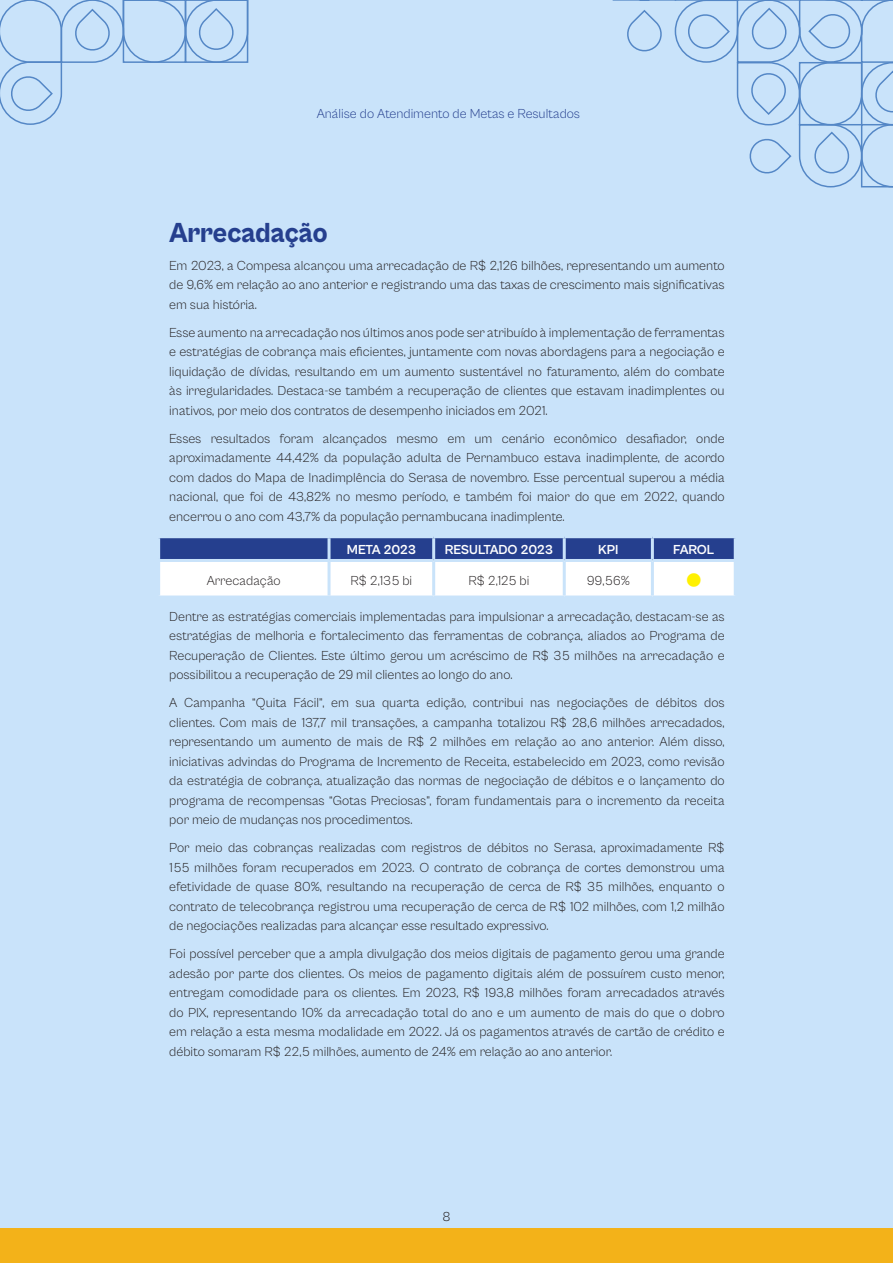
<style>
.page{position:relative;width:893px;height:1263px;background:#c9e3fa}
.page>*{position:absolute;margin:0;border:0;box-sizing:border-box;transform-origin:0 0}
.tit2{font:800 28.5px "Cabinet Grotesk";color:#253f8e;scale:.95 1}
.corpo{font:300 13.5px/19.5px "Cabinet Grotesk";color:#231f20;text-align:justify}
.corpo-2{font:300 13.5px "Cabinet Grotesk";color:#253f8e}
.corpo-3{font:700 13.5px "Cabinet Grotesk";letter-spacing:-.015em;color:#fff}
.corpo-4{font:13.5px "Webdings";color:#fff101}
</style>
<div class="page">
<svg style="left:0;top:0;width:249px;height:125px"></svg>
<svg style="left:612px;top:0;width:281px;height:188px"></svg>
<svg style="left:160px;top:538px;width:574px;height:57px;background:#abb5d3"></svg>
<hr style="left:328px;top:538px;width:3px;height:21px;background:#c9e3fa">
<hr style="left:432px;top:538px;width:3px;height:21px;background:#c9e3fa">
<hr style="left:563px;top:538px;width:3px;height:21px;background:#c9e3fa">
<hr style="left:651px;top:538px;width:3px;height:21px;background:#c9e3fa">
<hr style="left:157px;top:559px;width:172px;height:3px;background:#c9e3fa">
<hr style="left:329px;top:559px;width:105px;height:3px;background:#c9e3fa">
<hr style="left:328px;top:562px;width:3px;height:33px;background:#c9e3fa">
<hr style="left:434px;top:559px;width:130px;height:3px;background:#c9e3fa">
<hr style="left:432px;top:562px;width:3px;height:33px;background:#c9e3fa">
<hr style="left:564px;top:559px;width:88px;height:3px;background:#c9e3fa">
<hr style="left:563px;top:562px;width:3px;height:33px;background:#c9e3fa">
<hr style="left:652px;top:559px;width:85px;height:3px;background:#c9e3fa">
<hr style="left:651px;top:562px;width:3px;height:33px;background:#c9e3fa">
<div style="left:0;top:1228px;width:893px;height:35px;background:#f3b219"></div>
<p class="corpo-2" style="left:317px;top:106px;width:265px">Análise do Atendimento de Metas e Resultados</p>
<p class="tit2" style="left:169px;top:217px;width:168px">Arrecadação</p>
<p class="corpo" style="left:169px;top:256px;width:557px">Em 2023, a Compesa alcançou uma arrecadação de R$ 2,126 bilhões, representando um aumento de 9,6% em relação ao ano anterior e registrando uma das taxas de crescimento mais significativas em sua história.</p>
<p class="corpo" style="left:169px;top:323px;width:557px">Esse aumento na arrecadação nos últimos anos pode ser atribuído à implementação de ferramentas e estratégias de cobrança mais eficientes, juntamente com novas abordagens para a negociação e liquidação de dívidas, resultando em um aumento sustentável no faturamento, além do combate às irregularidades. Destaca-se também a recuperação de clientes que estavam inadimplentes ou inativos, por meio dos contratos de desempenho iniciados em 2021.</p>
<p class="corpo" style="left:169px;top:429px;width:557px">Esses resultados foram alcançados mesmo em um cenário econômico desafiador, onde aproximadamente 44,42% da população adulta de Pernambuco estava inadimplente, de acordo com dados do Mapa de Inadimplência do Serasa de novembro. Esse percentual superou a média nacional, que foi de 43,82% no mesmo período, e também foi maior do que em 2022, quando encerrou o ano com 43,7% da população pernambucana inadimplente.</p>
<p class="corpo-3" style="left:347px;top:543px;width:71px">META 2023</p>
<p class="corpo-3" style="left:445px;top:543px;width:109px">RESULTADO 2023</p>
<p class="corpo-3" style="left:598px;top:543px;width:22px">KPI</p>
<p class="corpo-3" style="left:673px;top:543px;width:42px">FAROL</p>
<p class="corpo" style="left:207px;top:570px;width:75px">Arrecadação</p>
<p class="corpo" style="left:350px;top:570px;width:63px">R$ 2,135 bi</p>
<p class="corpo" style="left:468px;top:570px;width:62px">R$ 2,125 bi</p>
<p class="corpo" style="left:587px;top:570px;width:45px">99,56%</p>
<p class="corpo-4" style="left:687px;top:573px;width:15px">■</p>
<p class="corpo" style="left:169px;top:606px;width:557px">Dentre as estratégias comerciais implementadas para impulsionar a arrecadação, destacam-se as estratégias de melhoria e fortalecimento das ferramentas de cobrança, aliados ao Programa de Recuperação de Clientes. Este último gerou um acréscimo de R$ 35 milhões na arrecadação e possibilitou a recuperação de 29 mil clientes ao longo do ano.</p>
<p class="corpo" style="left:169px;top:693px;width:557px">A Campanha “Quita Fácil”, em sua quarta edição, contribui nas negociações de débitos dos clientes. Com mais de 137,7 mil transações, a campanha totalizou R$ 28,6 milhões arrecadados, representando um aumento de mais de R$ 2 milhões em relação ao ano anterior. Além disso, iniciativas advindas do Programa de Incremento de Receita, estabelecido em 2023, como revisão da estratégia de cobrança, atualização das normas de negociação de débitos e o lançamento do programa de recompensas “Gotas Preciosas”, foram fundamentais para o incremento da receita por meio de mudanças nos procedimentos.</p>
<p class="corpo" style="left:169px;top:838px;width:557px">Por meio das cobranças realizadas com registros de débitos no Serasa, aproximadamente R$ 155 milhões foram recuperados em 2023. O contrato de cobrança de cortes demonstrou uma efetividade de quase 80%, resultando na recuperação de cerca de R$ 35 milhões, enquanto o contrato de telecobrança registrou uma recuperação de cerca de R$ 102 milhões, com 1,2 milhão de negociações realizadas para alcançar esse resultado expressivo.</p>
<p class="corpo" style="left:169px;top:944px;width:557px">Foi possível perceber que a ampla divulgação dos meios digitais de pagamento gerou uma grande adesão por parte dos clientes. Os meios de pagamento digitais além de possuírem custo menor, entregam comodidade para os clientes. Em 2023, R$ 193,8 milhões foram arrecadados através do PIX, representando 10% da arrecadação total do ano e um aumento de mais do que o dobro em relação a esta mesma modalidade em 2022. Já os pagamentos através de cartão de crédito e débito somaram R$ 22,5 milhões, aumento de 24% em relação ao ano anterior.</p>
<p class="corpo" style="left:442px;top:1207px;width:10px">8</p>
</div>
